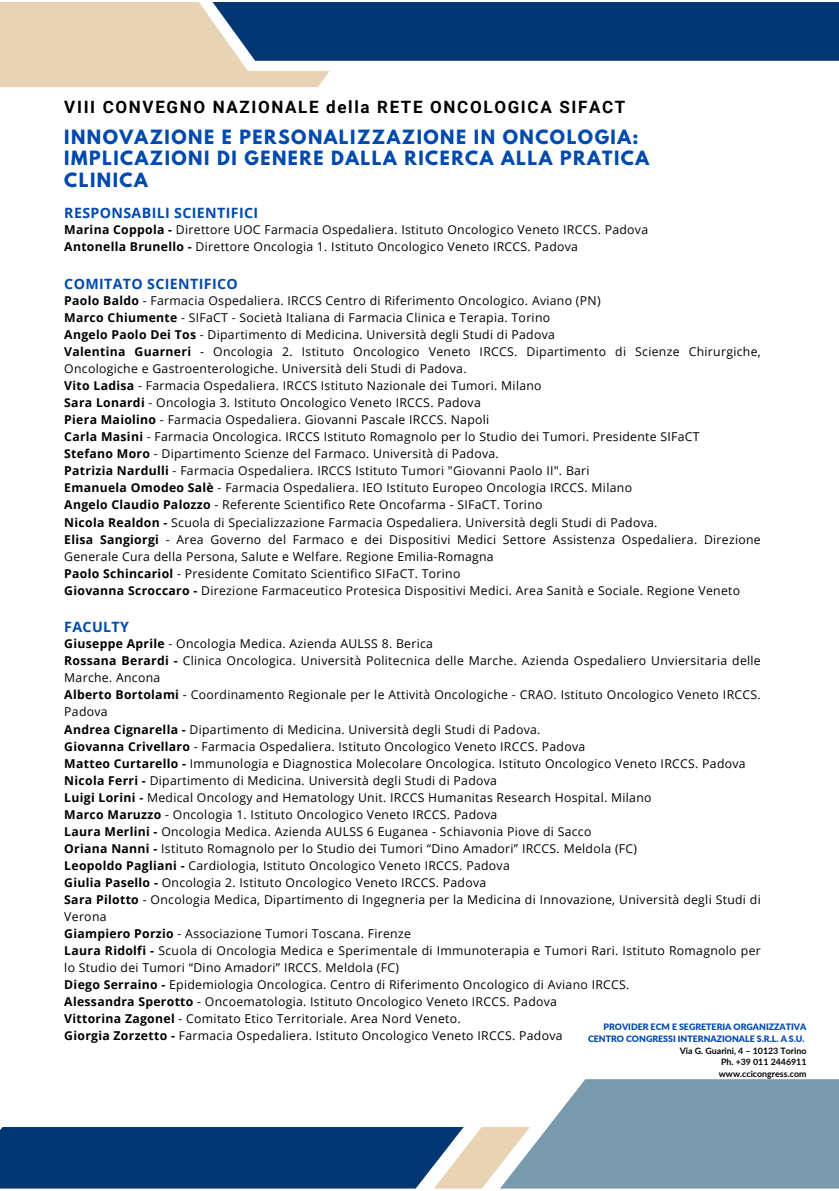
<style>
.page{position:relative;width:839px;height:1191px;background:#fff}
.page>*{position:absolute;margin:0;border:0;box-sizing:border-box;transform-origin:0 0}
.t1{font:700 17.4px/21.8px "League Spartan";letter-spacing:.085em;color:#004aad}
.t2{font:700 17px "Roboto";letter-spacing:.095em;color:#000}
.t3{font:700 14.2px "Open Sans";letter-spacing:.025em;color:#004aad}
.t4{font:12.2px/17px "Open Sans";letter-spacing:.025em;color:#000}
.t5{font:900 8.8px/11.8px "Lato";color:#004aad;text-align:right}
.t6{font:700 8.8px/11.8px "Lato";color:#000;text-align:justify}
.s1{font-weight:700}
</style>
<div class="page">
<svg style="left:0;top:2px;width:838px;height:85px"></svg>
<svg style="left:0;top:1079px;width:838px;height:110px"></svg>
<h1 class="t2" style="left:64px;top:97px;width:562px">VIII CONVEGNO NAZIONALE della RETE ONCOLOGICA SIFACT</h1>
<h2 class="t1" style="left:64px;top:128px;width:586px">INNOVAZIONE E PERSONALIZZAZIONE IN ONCOLOGIA:<br>IMPLICAZIONI DI GENERE DALLA RICERCA ALLA PRATICA<br>CLINICA</h2>
<p class="t3" style="left:64px;top:203px;width:195px">RESPONSABILI SCIENTIFICI</p>
<p class="t4" style="left:64px;top:221px;width:585px"><span class="s1">Marina Coppola -</span> Direttore UOC Farmacia Ospedaliera. Istituto Oncologico Veneto IRCCS. Padova<br><span class="s1">Antonella Brunello -</span> Direttore Oncologia 1. Istituto Oncologico Veneto IRCCS. Padova</p>
<p class="t3" style="left:64px;top:274px;width:175px">COMITATO SCIENTIFICO</p>
<p class="t4" style="left:64px;top:292px;width:698px"><span class="s1">Paolo Baldo</span> - Farmacia Ospedaliera. IRCCS Centro di Riferimento Oncologico. Aviano (PN)<br><span class="s1">Marco Chiumente</span> - SIFaCT - Società Italiana di Farmacia Clinica e Terapia. Torino<br><span class="s1">Angelo Paolo Dei Tos</span> - Dipartimento di Medicina. Università degli Studi di Padova<br><span class="s1">Valentina Guarneri</span> - Oncologia 2. Istituto Oncologico Veneto IRCCS. Dipartimento di Scienze Chirurgiche, Oncologiche e Gastroenterologiche. Università deli Studi di Padova.<br><span class="s1">Vito Ladisa</span> - Farmacia Ospedaliera. IRCCS Istituto Nazionale dei Tumori. Milano<br><span class="s1">Sara Lonardi</span> - Oncologia 3. Istituto Oncologico Veneto IRCCS. Padova<br><span class="s1">Piera Maiolino</span> - Farmacia Ospedaliera. Giovanni Pascale IRCCS. Napoli<br><span class="s1">Carla Masini</span> - Farmacia Oncologica. IRCCS Istituto Romagnolo per lo Studio dei Tumori. Presidente SIFaCT<br><span class="s1">Stefano Moro</span> - Dipartimento Scienze del Farmaco. Università di Padova.<br><span class="s1">Patrizia Nardulli</span> - Farmacia Ospedaliera. IRCCS Istituto Tumori "Giovanni Paolo II". Bari<br><span class="s1">Emanuela Omodeo Salè</span> - Farmacia Ospedaliera. IEO Istituto Europeo Oncologia IRCCS. Milano<br><span class="s1">Angelo Claudio Palozzo</span> - Referente Scientifico Rete Oncofarma - SIFaCT. Torino<br><span class="s1">Nicola Realdon -</span> Scuola di Specializzazione Farmacia Ospedaliera. Università degli Studi di Padova.<br><span class="s1">Elisa Sangiorgi</span> - Area Governo del Farmaco e dei Dispositivi Medici Settore Assistenza Ospedaliera. Direzione Generale Cura della Persona, Salute e Welfare. Regione Emilia-Romagna<br><span class="s1">Paolo Schincariol</span> - Presidente Comitato Scientifico SIFaCT. Torino<br><span class="s1">Giovanna Scroccaro -</span> Direzione Farmaceutico Protesica Dispositivi Medici. Area Sanità e Sociale. Regione Veneto</p>
<p class="t3" style="left:64px;top:617px;width:66px">FACULTY</p>
<p class="t4" style="left:64px;top:635px;width:698px"><span class="s1">Giuseppe Aprile</span> - Oncologia Medica. Azienda AULSS 8. Berica<br><span class="s1">Rossana Berardi -</span> Clinica Oncologica. Università Politecnica delle Marche. Azienda Ospedaliero Unviersitaria delle Marche. Ancona<br><span class="s1">Alberto Bortolami</span> - Coordinamento Regionale per le Attività Oncologiche - CRAO. Istituto Oncologico Veneto IRCCS.<br>Padova<br><span class="s1">Andrea Cignarella -</span> Dipartimento di Medicina. Università degli Studi di Padova.<br><span class="s1">Giovanna Crivellaro</span> - Farmacia Ospedaliera. Istituto Oncologico Veneto IRCCS. Padova<br><span class="s1">Matteo Curtarello -</span> Immunologia e Diagnostica Molecolare Oncologica. Istituto Oncologico Veneto IRCCS. Padova <span class="s1">Nicola Ferri -</span> Dipartimento di Medicina. Università degli Studi di Padova<br><span class="s1">Luigi Lorini -</span> Medical Oncology and Hematology Unit. IRCCS Humanitas Research Hospital. Milano<br><span class="s1">Marco Maruzzo</span> - Oncologia 1. Istituto Oncologico Veneto IRCCS. Padova<br><span class="s1">Laura Merlini -</span> Oncologia Medica. Azienda AULSS 6 Euganea - Schiavonia Piove di Sacco<br><span class="s1">Oriana Nanni -</span> Istituto Romagnolo per lo Studio dei Tumori “Dino Amadori” IRCCS. Meldola (FC)<br><span class="s1">Leopoldo Pagliani -</span> Cardiologia, Istituto Oncologico Veneto IRCCS. Padova<br><span class="s1">Giulia Pasello -</span> Oncologia 2. Istituto Oncologico Veneto IRCCS. Padova<br><span class="s1">Sara Pilotto</span> - Oncologia Medica, Dipartimento di Ingegneria per la Medicina di Innovazione, Università degli Studi di Verona<br><span class="s1">Giampiero Porzio</span> - Associazione Tumori Toscana. Firenze<br><span class="s1">Laura Ridolfi -</span> Scuola di Oncologia Medica e Sperimentale di Immunoterapia e Tumori Rari. Istituto Romagnolo per lo Studio dei Tumori “Dino Amadori” IRCCS. Meldola (FC)<br><span class="s1">Diego Serraino -</span> Epidemiologia Oncologica. Centro di Riferimento Oncologico di Aviano IRCCS.<br><span class="s1">Alessandra Sperotto</span> - Oncoematologia. Istituto Oncologico Veneto IRCCS. Padova<br><span class="s1">Vittorina Zagonel</span> - Comitato Etico Territoriale. Area Nord Veneto.<br><span class="s1">Giorgia Zorzetto -</span> Farmacia Ospedaliera. Istituto Oncologico Veneto IRCCS. Padova</p>
<p class="t5" style="left:588px;top:1021px;width:220px">PROVIDER ECM E SEGRETERIA ORGANIZZATIVA<br>CENTRO CONGRESSI INTERNAZIONALE S.R.L. A S.U.</p>
<p class="t6" style="left:718px;top:1044px;width:89px;text-indent:-39px">Via G. Guarini, 4 – 10123 Torino Ph. +39 011 2446911 www.ccicongress.com</p>
</div>
